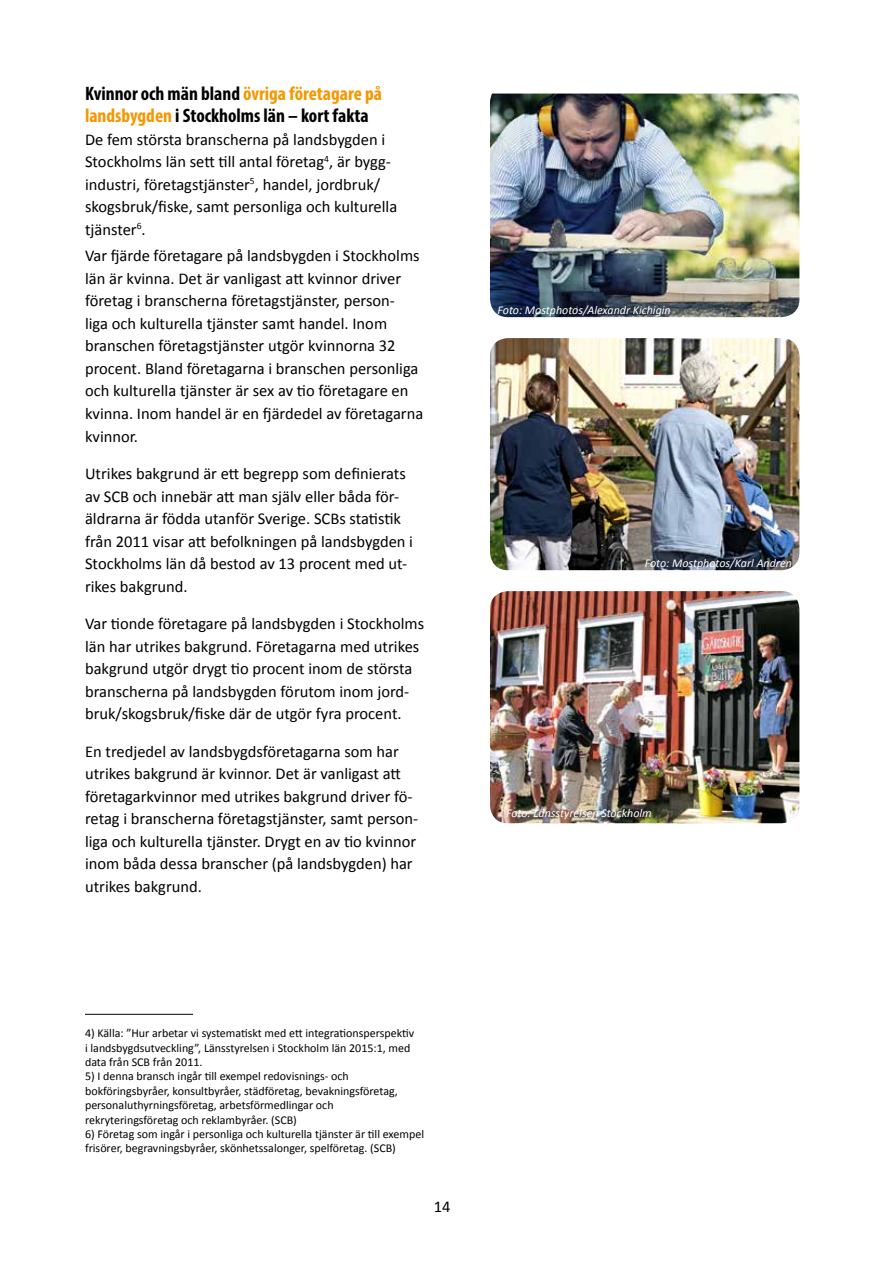
<style>
.page{position:relative;width:893px;height:1263px;background:#fff}
.page>*{position:absolute;margin:0;border:0;box-sizing:border-box;transform-origin:0 0}
.t1{font:700 condensed 19.5px/22.5px "Myriad Pro";color:#000}
.t2{font:16.5px/22.5px "Calibri";color:#000}
.t3{font:12px/14.4px "Calibri";color:#000}
.t4{font:italic 12px "Calibri";color:#fff}
.s1{color:#f49800}
</style>
<div class="page">
<hr style="left:85px;top:1014px;width:108px;height:1px;background:#000">
<img style="left:490px;top:338px;width:309px;height:232px">
<img style="left:490px;top:591px;width:309px;height:232px">
<img style="left:490px;top:94px;width:309px;height:223px">
<p class="t1" style="left:85px;top:82px;width:298px">Kvinnor och män bland <span class="s1">övriga företagare på landsbygden</span> i Stockholms län – kort fakta</p>
<p class="t2" style="left:85px;top:128px;width:314px">De fem största branscherna på landsbygden i Stockholms län sett till antal företag<sup>4</sup>, är bygg&shy;industri, företagstjänster<sup>5</sup>, handel, jordbruk/ skogsbruk/fiske, samt personliga och kulturella tjänster<sup>6</sup>.</p>
<p class="t2" style="left:85px;top:245px;width:340px">Var fjärde företagare på landsbygden i Stockholms län är kvinna. Det är vanligast att kvinnor driver företag i branscherna företagstjänster, person-<br>liga och kulturella tjänster samt handel. Inom branschen företagstjänster utgör kvinnorna 32 procent. Bland företagarna i branschen personliga och kulturella tjänster är sex av tio företagare en kvinna. Inom handel är en fjärdedel av företagarna kvinnor.</p>
<p class="t2" style="left:85px;top:462px;width:330px">Utrikes bakgrund är ett begrepp som definierats av SCB och innebär att man själv eller båda för&shy;äldrarna är födda utanför Sverige. SCBs statistik från 2011 visar att befolkningen på landsbygden i Stockholms län då bestod av 13 procent med ut&shy;rikes bakgrund.</p>
<p class="t2" style="left:85px;top:612px;width:341px">Var tionde företagare på landsbygden i Stockholms län har utrikes bakgrund. Företagarna med utrikes bakgrund utgör drygt tio procent inom de största branscherna på landsbygden förutom inom jord&shy;bruk/skogsbruk/fiske där de utgör fyra procent.</p>
<p class="t2" style="left:85px;top:740px;width:335px">En tredjedel av landsbygdsföretagarna som har utrikes bakgrund är kvinnor. Det är vanligast att företagarkvinnor med utrikes bakgrund driver fö&shy;retag i branscherna företagstjänster, samt person&shy;liga och kulturella tjänster. Drygt en av tio kvinnor inom båda dessa branscher (på landsbygden) har utrikes bakgrund.</p>
<p class="t4" style="left:497px;top:302px;width:175px">Foto: Mostphotos/Alexandr Kichigin</p>
<p class="t4" style="left:645px;top:555px;width:149px">Foto: Mostphotos/Karl Andren</p>
<p class="t4" style="left:506px;top:805px;width:147px">Foto: Länsstyrelsen Stockholm</p>
<p class="t3" style="left:85px;top:1026px;width:331px">4) Källa: ”Hur arbetar vi systematiskt med ett integrationsperspektiv i landsbygdsutveckling”, Länsstyrelsen i Stockholm län 2015:1, med data från SCB från 2011.</p>
<p class="t3" style="left:85px;top:1069px;width:314px">5) I denna bransch ingår till exempel redovisnings- och bokföringsbyråer, konsultbyråer, städföretag, bevakningsföretag, personaluthyrningsföretag, arbetsförmedlingar och rekryteringsföretag och reklambyråer. (SCB)</p>
<p class="t3" style="left:85px;top:1127px;width:341px">6) Företag som ingår i personliga och kulturella tjänster är till exempel frisörer, begravningsbyråer, skönhetssalonger, spelföretag. (SCB)</p>
<p class="t2" style="left:434px;top:1195px;width:18px">14</p>
</div>
